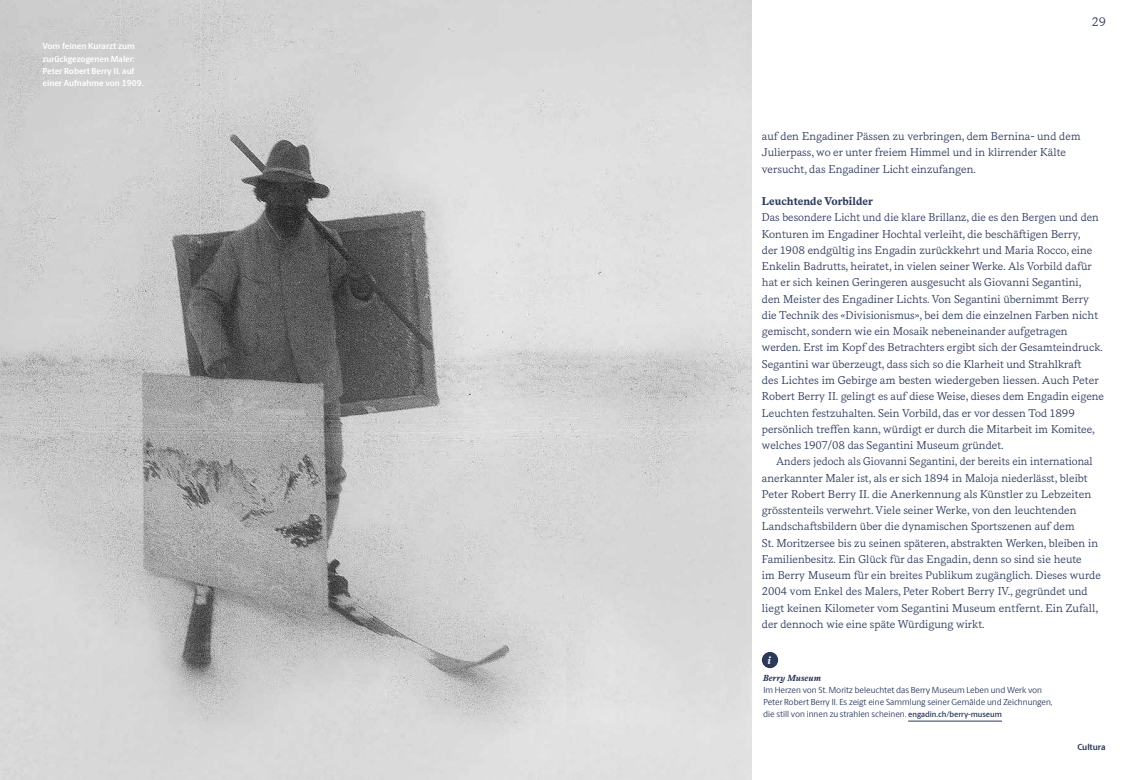
<style>
.page{position:relative;width:1134px;height:780px;background:#fff}
.page>*{position:absolute;margin:0;border:0;box-sizing:border-box;transform-origin:0 0}
.t1{font:12.5px "Messina Serif";color:#2a385a}
.t2{font:11.25px/16.2px "Messina Serif";color:#2a385a}
.t3{font:700 11.25px "Messina Serif";color:#2a385a}
.t4{font:italic 700 10.25px "Messina Serif";color:#fff}
.t5{font:8.75px/12.2px "Berlingske Sans";color:#2a385a}
.t6{font:700 8.75px/12.2px "Berlingske Sans";color:#fff}
.t7{font:italic 700 8.75px "Messina Serif";color:#2a385a}
.t8{font:700 8.75px "Berlingske Sans";letter-spacing:-.005em;color:#2a385a}
.s1{font-family:"Berlingske Sans D Bd";font-size:8.12px}
</style>
<div class="page">
<img style="left:0;top:0;width:567px;height:780px">
<div style="left:567px;top:0;width:184px;height:780px;background:#dcdcdc"></div>
<hr style="left:908px;top:720px;width:94px;height:1px;background:#2a385a">
<div style="left:762px;top:652px;width:16px;height:16px;background:#2a385a;border-radius:50%"></div>
<p class="t6" style="left:43px;top:40px;width:103px">Vom feinen Kurarzt zum zurückgezogenen Maler:<br>Peter Robert Berry II. auf einer Aufnahme von 1909.</p>
<p class="t1" style="left:1092px;top:12px;width:16px">29</p>
<p class="t2" style="left:762px;top:128px;width:320px">auf den Engadiner Pässen zu verbringen, dem Bernina- und dem<br>Julierpass, wo er unter freiem Himmel und in klirrender Kälte versucht, das Engadiner Licht einzufangen.</p>
<p class="t3" style="left:762px;top:193px;width:113px">Leuchtende Vorbilder</p>
<p class="t2" style="left:762px;top:209px;width:344px">Das besondere Licht und die klare Brillanz, die es den Bergen und den Konturen im Engadiner Hochtal verleiht, die beschäftigen Berry,<br>der 1908 endgültig ins Engadin zurückkehrt und Maria Rocco, eine Enkelin Badrutts, heiratet, in vielen seiner Werke. Als Vorbild dafür hat er sich keinen Geringeren ausgesucht als Giovanni Segantini,<br>den Meister des Engadiner Lichts. Von Segantini übernimmt Berry die Technik des «Divisionismus», bei dem die einzelnen Farben nicht gemischt, sondern wie ein Mosaik nebeneinander aufgetragen werden. Erst im Kopf des Betrachters ergibt sich der Gesamteindruck.<br>Segantini war überzeugt, dass sich so die Klarheit und Strahlkraft<br>des Lichtes im Gebirge am besten wiedergeben liessen. Auch Peter Robert Berry II. gelingt es auf diese Weise, dieses dem Engadin eigene Leuchten festzuhalten. Sein Vorbild, das er vor dessen Tod 1899 persönlich treffen kann, würdigt er durch die Mitarbeit im Komitee, welches 1907/08 das Segantini Museum gründet.</p>
<p class="t2" style="left:762px;top:453px;width:341px;text-indent:14px">Anders jedoch als Giovanni Segantini, der bereits ein international anerkannter Maler ist, als er sich 1894 in Maloja niederlässt, bleibt Peter Robert Berry II. die Anerkennung als Künstler zu Lebzeiten grösstenteils verwehrt. Viele seiner Werke, von den leuchtenden Landschaftsbildern über die dynamischen Sportszenen auf dem<br>St. Moritzersee bis zu seinen späteren, abstrakten Werken, bleiben in Familienbesitz. Ein Glück für das Engadin, denn so sind sie heute<br>im Berry Museum für ein breites Publikum zugänglich. Dieses wurde 2004 vom Enkel des Malers, Peter Robert Berry IV., gegründet und liegt keinen Kilometer vom Segantini Museum entfernt. Ein Zufall, der dennoch wie eine späte Würdigung wirkt.</p>
<p class="t4" style="left:768px;top:652px;width:5px">i</p>
<p class="t7" style="left:763px;top:671px;width:59px">Berry Museum</p>
<p class="t5" style="left:763px;top:683px;width:291px">Im Herzen von St. Moritz beleuchtet das Berry Museum Leben und Werk von<br>Peter Robert Berry II. Es zeigt eine Sammlung seiner Gemälde und Zeichnungen, die still von innen zu strahlen scheinen. <span class="s1">engadin.ch/berry-museum</span></p>
<p class="t8" style="left:1077px;top:740px;width:30px">Cultura</p>
</div>
